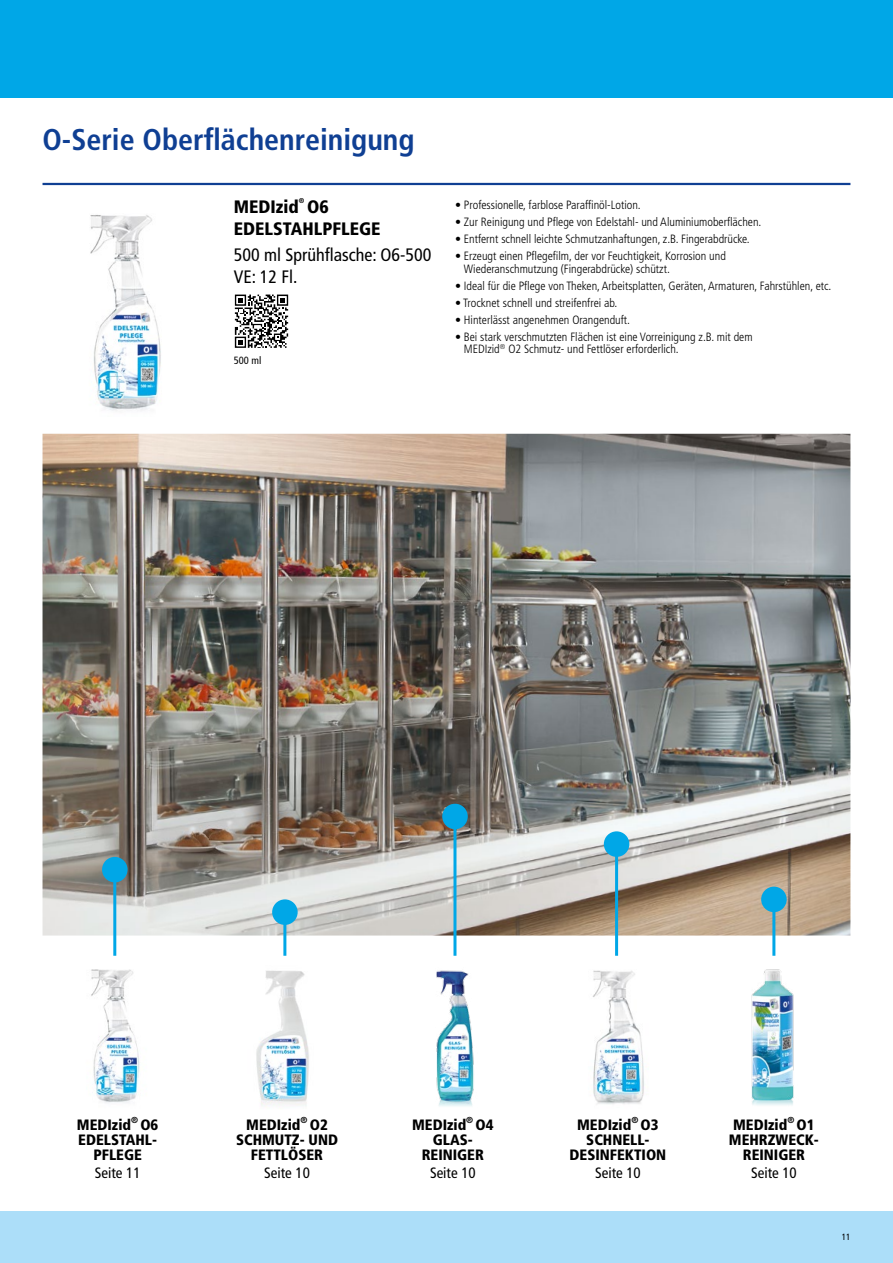
<style>
.page{position:relative;width:893px;height:1263px;background:#fff}
.page>*{position:absolute;margin:0;border:0;box-sizing:border-box;transform-origin:0 0}
.t1{font:700 condensed 30px "Frutiger";color:#0f3f93}
.t2{font:condensed 18px/21.8px "Frutiger";color:#000}
.t3{font:900 condensed 18px/21.8px "Frutiger";color:#000}
.t4{font:900 condensed 15px/15px "Frutiger";color:#000;text-align:center}
.t5{font:condensed 15px "Frutiger";color:#000}
.t6{font:300 condensed 12px/12.8px "Frutiger";color:#000}
.t7{font:condensed 10.5px "Frutiger";color:#000}
.t8{font:condensed 9px "Frutiger";color:#000}
.t9{font:900 condensed 7.05px "Frutiger";color:#000}
</style>
<div class="page">
<div style="left:0;top:0;width:893px;height:98px;background:#00a7e7"></div>
<div style="left:0;top:1212px;width:893px;height:51px;background:#acdef9"></div>
<img style="left:90px;top:215px;width:71px;height:196px">
<img style="left:43px;top:434px;width:807px;height:501px">
<img style="left:436px;top:970px;width:38px;height:136px">
<img style="left:592px;top:970px;width:52px;height:134px">
<img style="left:91px;top:969px;width:49px;height:134px">
<img style="left:256px;top:970px;width:53px;height:136px">
<hr style="left:772px;top:899px;width:3px;height:57px;background:#00a7e7">
<div style="left:761px;top:887px;width:26px;height:25px;background:#00a7e7;border-radius:50%"></div>
<hr style="left:453px;top:816px;width:3px;height:140px;background:#00a7e7">
<div style="left:442px;top:804px;width:26px;height:25px;background:#00a7e7;border-radius:50%"></div>
<hr style="left:283px;top:912px;width:3px;height:44px;background:#00a7e7">
<div style="left:272px;top:899px;width:26px;height:26px;background:#00a7e7;border-radius:50%"></div>
<hr style="left:615px;top:844px;width:3px;height:112px;background:#00a7e7">
<div style="left:604px;top:831px;width:25px;height:26px;background:#00a7e7;border-radius:50%"></div>
<hr style="left:113px;top:870px;width:3px;height:86px;background:#00a7e7">
<div style="left:102px;top:857px;width:26px;height:25px;background:#00a7e7;border-radius:50%"></div>
<img style="left:751px;top:969px;width:43px;height:137px">
<svg style="left:234px;top:294px;width:55px;height:54px"></svg>
<hr style="left:43px;top:183px;width:807px;height:2px;background:#0f3f93">
<h1 class="t1" style="left:43px;top:122px;width:374px">O-Serie Oberflächenreinigung</h1>
<h2 class="t3" style="left:234px;top:196px;width:67px">MEDIzid</h2>
<p class="t9" style="left:299px;top:197px;width:7px">®</p>
<h2 class="t3" style="left:234px;top:196px;width:148px;text-indent:73px">O6<br>EDELSTAHLPFLEGE</h2>
<h2 class="t2" style="left:234px;top:244px;width:199px">500 ml Sprühflasche: O6-500<br>VE: 12 Fl.</h2>
<p class="t7" style="left:234px;top:354px;width:29px">500 ml</p>
<p class="t6" style="left:455px;top:198px;width:187px">• Professionelle, farblose Paraffinöl-Lotion.</p>
<p class="t6" style="left:455px;top:215px;width:308px">• Zur Reinigung und Pflege von Edelstahl- und Aluminiumoberflächen.</p>
<p class="t6" style="left:455px;top:232px;width:296px">• Entfernt schnell leichte Schmutzanhaftungen, z.B. Fingerabdrücke.</p>
<p class="t6" style="left:464px;top:250px;width:264px;text-indent:-9px">• Erzeugt einen Pflegefilm, der vor Feuchtigkeit, Korrosion und<br>Wiederanschmutzung (Fingerabdrücke) schützt.</p>
<p class="t6" style="left:455px;top:279px;width:378px">• Ideal für die Pflege von Theken, Arbeitsplatten, Geräten, Armaturen, Fahrstühlen, etc.</p>
<p class="t6" style="left:455px;top:296px;width:164px">• Trocknet schnell und streifenfrei ab.</p>
<p class="t6" style="left:455px;top:313px;width:177px">• Hinterlässt angenehmen Orangenduft.</p>
<p class="t6" style="left:464px;top:330px;width:290px;text-indent:-9px">• Bei stark verschmutzten Flächen ist eine Vorreinigung z.B. mit dem<br>MEDIzid<sup>®</sup> O2 Schmutz- und Fettlöser erforderlich.</p>
<p class="t4" style="left:77px;top:1117px;width:83px">MEDIzid<sup>®</sup> O6<br>EDELSTAHL-<br>PFLEGE</p>
<p class="t5" style="left:95px;top:1164px;width:47px">Seite 11</p>
<p class="t4" style="left:236px;top:1117px;width:103px">MEDIzid<sup>®</sup> O2<br>SCHMUTZ- UND<br>FETTLÖSER</p>
<p class="t5" style="left:264px;top:1164px;width:47px">Seite 10</p>
<p class="t4" style="left:412px;top:1117px;width:83px">MEDIzid<sup>®</sup> O4<br>GLAS-<br>REINIGER</p>
<p class="t5" style="left:430px;top:1164px;width:47px">Seite 10</p>
<p class="t4" style="left:570px;top:1117px;width:98px">MEDIzid<sup>®</sup> O3<br>SCHNELL-<br>DESINFEKTION</p>
<p class="t5" style="left:595px;top:1164px;width:47px">Seite 10</p>
<p class="t4" style="left:729px;top:1117px;width:92px">MEDIzid<sup>®</sup> O1<br>MEHRZWECK-<br>REINIGER</p>
<p class="t5" style="left:751px;top:1164px;width:47px">Seite 10</p>
<p class="t8" style="left:842px;top:1231px;width:10px">11</p>
</div>
